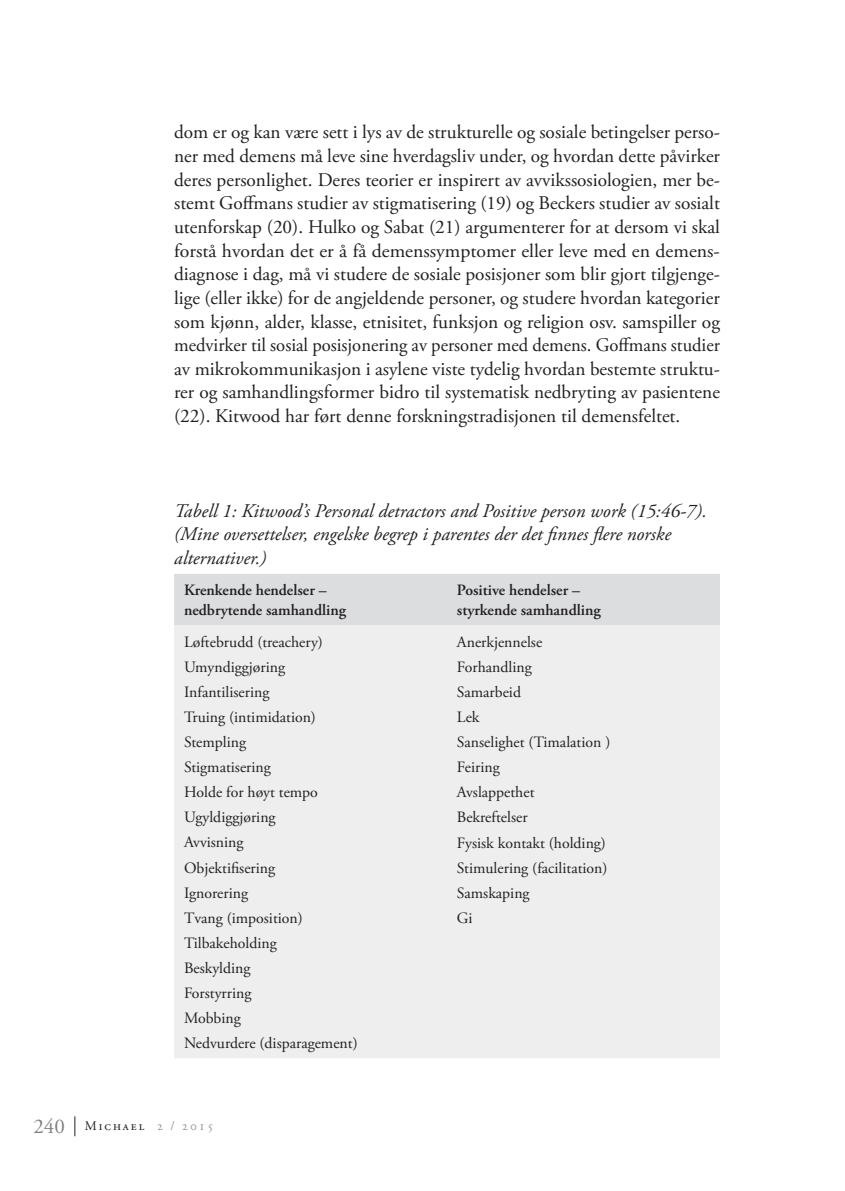
<style>
.page{position:relative;width:845px;height:1191px;background:#fff}
.page>*{position:absolute;margin:0;border:0;box-sizing:border-box;transform-origin:0 0}
.t1{font:19.25px/23.6px "Adobe Garamond Pro";color:#231f20;text-align:justify}
.t2{font:italic 19.25px/23.6px "Adobe Garamond Pro";color:#231f20}
.t3{font:15.75px/25px "Adobe Garamond Pro";color:#231f20}
.t4{font:600 15.75px/20.1px "Adobe Garamond Pro";color:#231f20}
.t5{font:13.12px "Adobe Garamond Pro";letter-spacing:.15em;color:#231f20}
.s1{font-size:21px;color:#808285}
.s2{color:#939598}
</style>
<div class="page">
<svg style="left:75px;top:1116px;width:1px;height:19px"></svg>
<div style="left:174px;top:574px;width:546px;height:51px;background:#dcdddf"></div>
<div style="left:174px;top:625px;width:546px;height:432px;background:#eeeeef"></div>
<p class="t1" style="left:174px;top:121px;width:547px">dom er og kan være sett i lys av de strukturelle og sosiale betingelser perso&shy;ner med demens må leve sine hverdagsliv under, og hvordan dette påvirker deres personlighet. Deres teorier er inspirert av avvikssosiologien, mer be&shy;stemt Goffmans studier av stigmatisering (19) og Beckers studier av sosialt utenforskap (20). Hulko og Sabat (21) argumenterer for at dersom vi skal forstå hvordan det er å få demenssymptomer eller leve med en demens&shy;diagnose i dag, må vi studere de sosiale posisjoner som blir gjort tilgjenge&shy;lige (eller ikke) for de angjeldende personer, og studere hvordan kategorier som kjønn, alder, klasse, etnisitet, funksjon og religion osv. samspiller og medvirker til sosial posisjonering av personer med demens. Goffmans studier av mikrokommunikasjon i asylene viste tydelig hvordan bestemte struktu&shy;rer og samhandlingsformer bidro til systematisk nedbryting av pasientene (22). Kitwood har ført denne forskningstradisjonen til demensfeltet.</p>
<p class="t2" style="left:174px;top:499px;width:534px">Tabell 1: Kitwood’s Personal detractors and Positive person work (15:46-7). (Mine oversettelser, engelske begrep i parentes der det finnes flere norske alternativer.)</p>
<p class="t4" style="left:184px;top:580px;width:163px">Krenkende hendelser – nedbrytende samhandling</p>
<p class="t4" style="left:457px;top:580px;width:145px">Positive hendelser – styrkende samhandling</p>
<p class="t3" style="left:184px;top:629px;width:175px">Løftebrudd (treachery)<br>Umyndiggjøring<br>Infantilisering<br>Truing (intimidation)<br>Stempling<br>Stigmatisering<br>Holde for høyt tempo<br>Ugyldiggjøring<br>Avvisning<br>Objektifisering<br>Ignorering<br>Tvang (imposition)<br>Tilbakeholding<br>Beskylding<br>Forstyrring<br>Mobbing<br>Nedvurdere (disparagement)</p>
<p class="t3" style="left:457px;top:629px;width:155px">Anerkjennelse<br>Forhandling<br>Samarbeid<br>Lek<br>Sanselighet (Timalation )<br>Feiring<br>Avslappethet<br>Bekreftelser<br>Fysisk kontakt (holding)<br>Stimulering (facilitation)<br>Samskaping<br>Gi</p>
<p class="t5" style="left:33px;top:1117px;width:182px"><span class="s1">240</span> Michael <span class="s2">2 / 2015</span></p>
</div>
